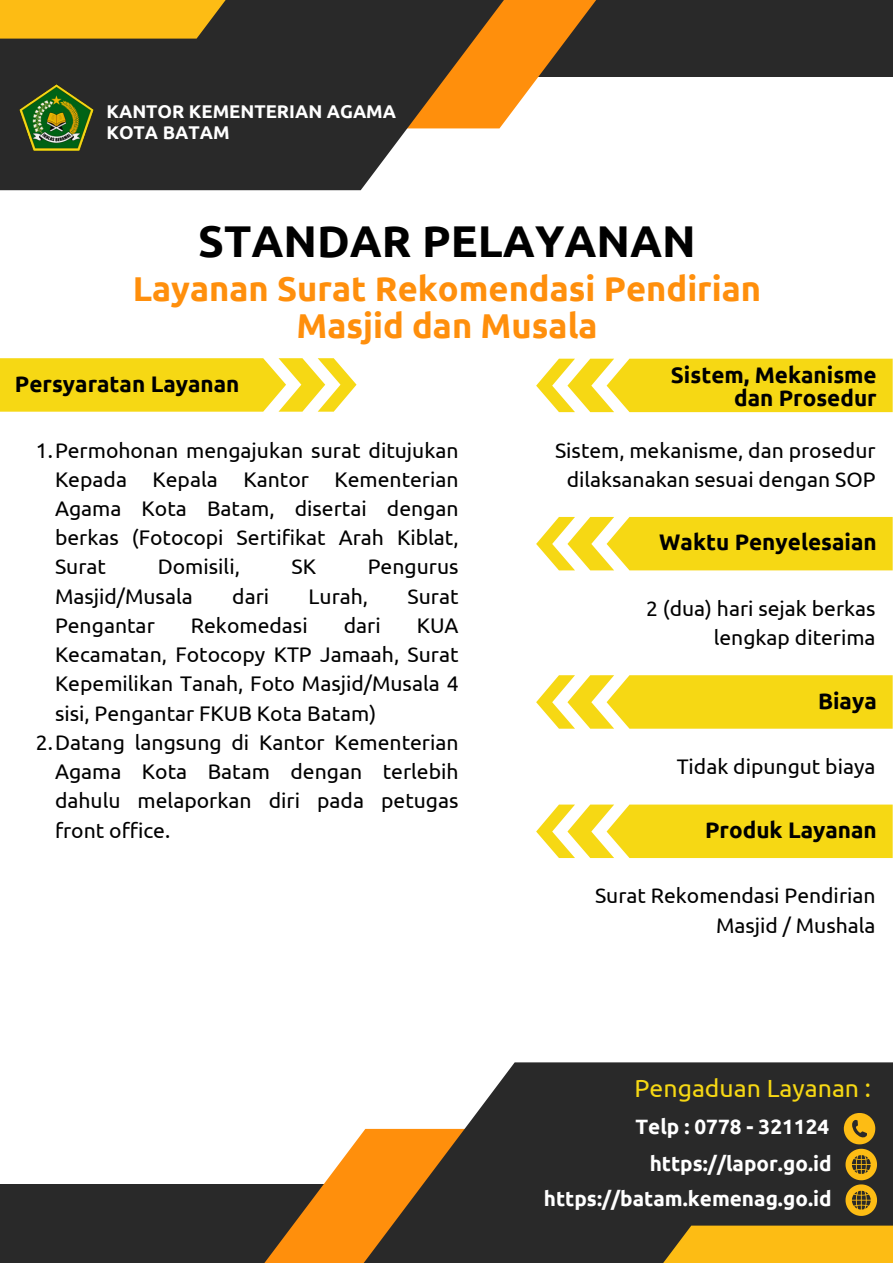
<style>
.page{position:relative;width:893px;height:1264px;background:#fff}
.page>*{position:absolute;margin:0;border:0;box-sizing:border-box;transform-origin:0 0}
.t1{font:700 44.4px "Ubuntu";color:#000}
.t2{font:700 34.5px "Ubuntu";color:#ff8f0c}
.t3{font:24.75px "Ubuntu";color:#f6d814}
.t4{font:700 22.5px/22.5px "Ubuntu";color:#000;text-align:right}
.t5{font:21.15px/29.2px "Ubuntu";color:#000;text-align:justify}
.t6{font:700 20.7px "Ubuntu";color:#fff}
.t7{font:700 18.45px "Ubuntu";color:#fff}
</style>
<div class="page">
<div style="left:0;top:0;width:892px;height:77px;background:#292929"></div>
<svg style="left:515px;top:0;width:81px;height:108px"></svg>
<svg style="left:0;top:0;width:515px;height:190px;fill:#292929"></svg>
<svg style="left:0;top:0;width:237px;height:39px;background:#e3aa16"></svg>
<div style="left:0;top:1184px;width:892px;height:78px;background:#292929"></div>
<svg style="left:265px;top:1152px;width:83px;height:110px"></svg>
<svg style="left:348px;top:1062px;width:544px;height:200px;fill:#292929"></svg>
<svg style="left:647px;top:1225px;width:245px;height:37px;background:#dfa716"></svg>
<svg style="left:843px;top:1112px;width:33px;height:103px;background:#9a771d"></svg>
<svg style="left:0;top:358px;width:356px;height:53px;background:#f7dc2f"></svg>
<svg style="left:536px;top:517px;width:356px;height:53px;background:#f7dc30"></svg>
<svg style="left:536px;top:675px;width:356px;height:53px;background:#f7dc31"></svg>
<svg style="left:536px;top:804px;width:356px;height:54px;background:#f7dd32"></svg>
<svg style="left:536px;top:358px;width:356px;height:54px;background:#f7dd33"></svg>
<img style="left:19px;top:84px;width:74px;height:66px">
<p class="t7" style="left:106px;top:101px;width:291px">KANTOR KEMENTERIAN AGAMA</p>
<p class="t7" style="left:106px;top:121px;width:125px">KOTA BATAM</p>
<p class="t1" style="left:198px;top:215px;width:499px">STANDAR PELAYANAN</p>
<p class="t2" style="left:133px;top:269px;width:629px">Layanan Surat Rekomendasi Pendirian</p>
<p class="t2" style="left:296px;top:306px;width:303px">Masjid dan Musala</p>
<p class="t4" style="left:15px;top:372px;width:226px">Persyaratan Layanan</p>
<p class="t4" style="left:670px;top:364px;width:207px">Sistem, Mekanisme dan Prosedur</p>
<p class="t5" style="left:555px;top:435px;width:322px;text-align:center">Sistem, mekanisme, dan prosedur dilaksanakan sesuai dengan SOP</p>
<p class="t5" style="left:55px;top:435px;width:405px;text-indent:-19px">1.Permohonan mengajukan surat ditujukan Kepada Kepala Kantor Kementerian Agama Kota Batam, disertai dengan berkas (Fotocopi Sertifikat Arah Kiblat, Surat</p>
<p class="t4" style="left:659px;top:531px;width:219px">Waktu Penyelesaian</p>
<p class="t5" style="left:158px;top:552px;width:84px">Domisili,</p>
<p class="t5" style="left:291px;top:552px;width:26px">SK</p>
<p class="t5" style="left:368px;top:552px;width:92px">Pengurus</p>
<p class="t5" style="left:55px;top:581px;width:139px">Masjid/Musala</p>
<p class="t5" style="left:232px;top:581px;width:38px">dari</p>
<p class="t5" style="left:308px;top:581px;width:61px">Lurah,</p>
<p class="t5" style="left:407px;top:581px;width:53px">Surat</p>
<p class="t5" style="left:55px;top:610px;width:101px">Pengantar</p>
<p class="t5" style="left:191px;top:610px;width:118px">Rekomedasi</p>
<p class="t5" style="left:344px;top:610px;width:38px">dari</p>
<p class="t5" style="left:646px;top:593px;width:231px">2 (dua) hari sejak berkas</p>
<p class="t5" style="left:713px;top:622px;width:163px">lengkap diterima</p>
<p class="t5" style="left:55px;top:610px;width:405px;text-indent:362px">KUA Kecamatan, Fotocopy KTP Jamaah, Surat Kepemilikan Tanah, Foto Masjid/Musala 4 sisi, Pengantar FKUB Kota Batam)</p>
<p class="t5" style="left:55px;top:727px;width:405px;text-indent:-19px">2.Datang langsung di Kantor Kementerian Agama Kota Batam dengan terlebih dahulu melaporkan diri pada petugas front office.</p>
<p class="t4" style="left:817px;top:689px;width:60px">Biaya</p>
<p class="t5" style="left:676px;top:751px;width:200px">Tidak dipungut biaya</p>
<p class="t4" style="left:705px;top:818px;width:173px">Produk Layanan</p>
<p class="t5" style="left:595px;top:881px;width:282px">Surat Rekomendasi Pendirian</p>
<p class="t5" style="left:716px;top:910px;width:161px">Masjid / Mushala</p>
<p class="t3" style="left:634px;top:1074px;width:238px">Pengaduan Layanan :</p>
<p class="t6" style="left:635px;top:1114px;width:195px">Telp : 0778 - 321124</p>
<p class="t6" style="left:649px;top:1151px;width:183px">https://lapor.go.id</p>
<p class="t6" style="left:543px;top:1186px;width:289px">https://batam.kemenag.go.id</p>
</div>
